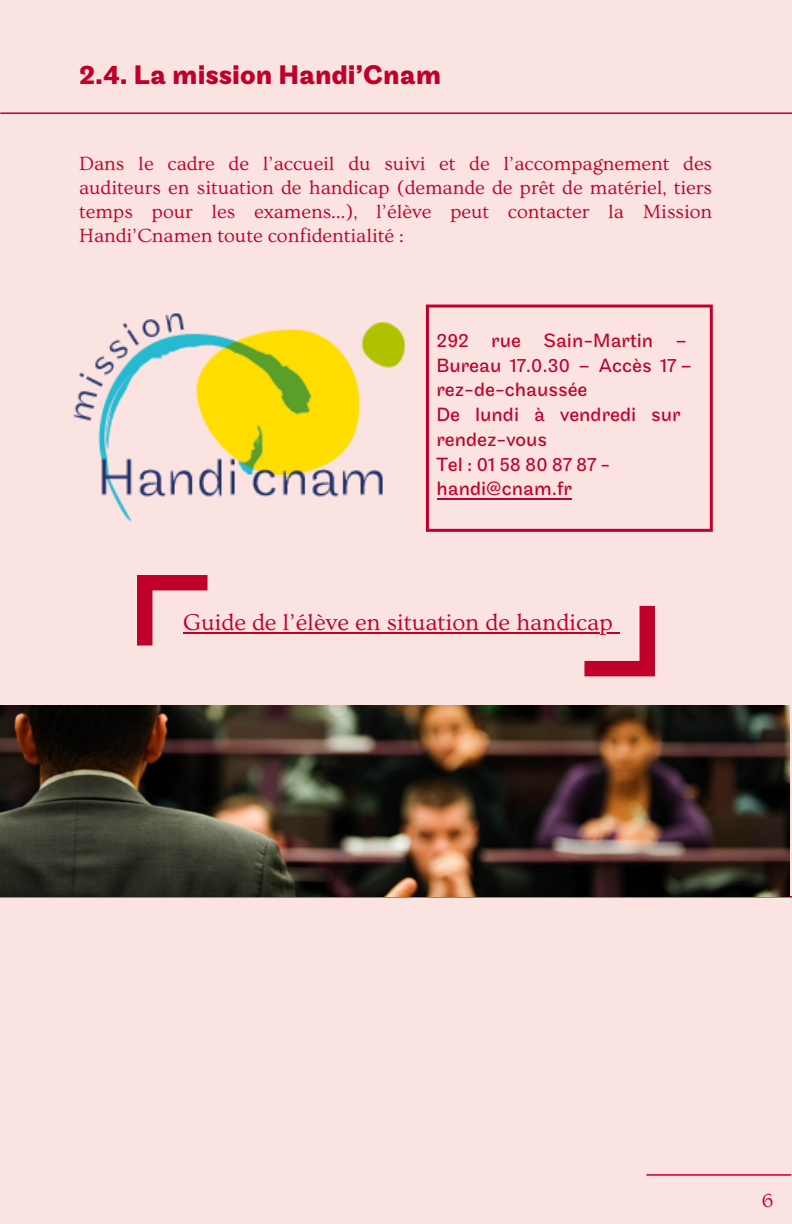
<style>
.page{position:relative;width:792px;height:1224px;background:#fae3e0}
.page>*{position:absolute;margin:0;border:0;box-sizing:border-box;transform-origin:0 0}
.t1{font:700 28px "Maple";color:#c1002a}
.t2{font:24px "Ovo";color:#c1002a}
.t3{font:20px/24px "Ovo";color:#c1002a;text-align:justify}
.t4{font:20px/24.8px "Maple";color:#c1002a}
</style>
<div class="page">
<hr style="left:0;top:112px;width:792px;height:2px;background:#c1002a">
<img style="left:73px;top:313px;width:333px;height:209px">
<hr style="left:426px;top:308px;width:3px;height:221px;background:#c1002a">
<hr style="left:710px;top:308px;width:3px;height:221px;background:#c1002a">
<hr style="left:426px;top:305px;width:287px;height:3px;background:#c1002a">
<hr style="left:426px;top:529px;width:287px;height:3px;background:#c1002a">
<hr style="left:0;top:896px;width:792px;height:2px;background:#c1002a">
<img style="left:0;top:706px;width:790px;height:190px">
<svg style="left:137px;top:575px;width:71px;height:71px"></svg>
<hr style="left:183px;top:632px;width:431px;height:1px;background:#c1002a">
<svg style="left:584px;top:606px;width:71px;height:70px"></svg>
<hr style="left:647px;top:1174px;width:144px;height:2px;background:#c1002a">
<hr style="left:437px;top:498px;width:135px;height:2px;background:#c1002a">
<p class="t1" style="left:79px;top:59px;width:364px">2.4. La mission Handi’Cnam</p>
<p class="t3" style="left:79px;top:152px;width:635px">Dans le cadre de l’accueil du suivi et de l’accompagnement des auditeurs en situation de handicap (demande de prêt de matériel, tiers temps pour les examens…), l’élève peut contacter la Mission Handi’Cnamen toute confidentialité :</p>
<p class="t4" style="left:436px;top:328px;width:257px">292 rue Sain-Martin –<br>Bureau 17.0.30 – Accès 17 – rez-de-chaussée<br>De lundi à vendredi sur rendez-vous<br>Tel : 01 58 80 87 87 - handi@cnam.fr</p>
<p class="t2" style="left:183px;top:610px;width:431px">Guide de l’élève en situation de handicap</p>
<p class="t3" style="left:762px;top:1189px;width:13px">6</p>
</div>
